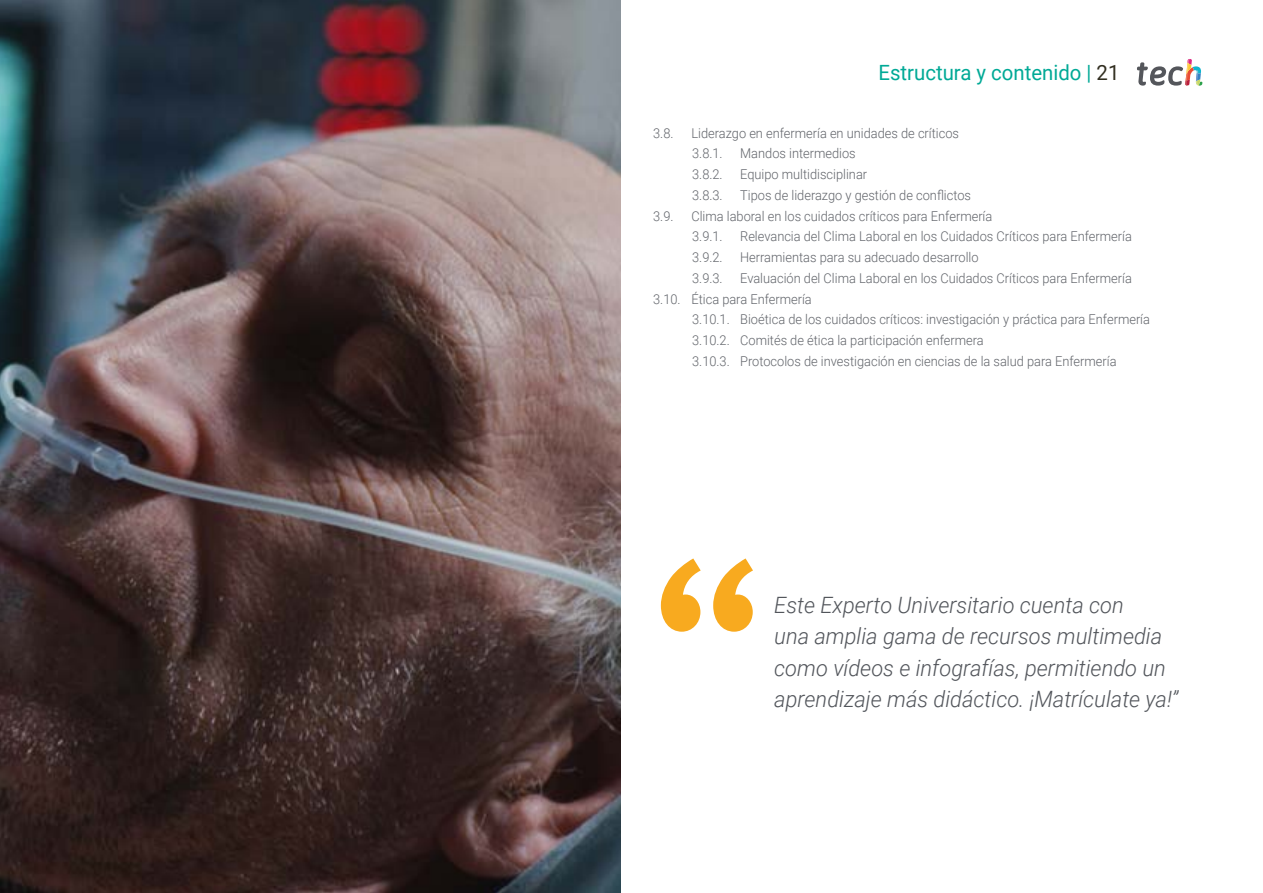
<style>
.page{position:relative;width:1263px;height:893px;background:#fff}
.page>*{position:absolute;margin:0;border:0;box-sizing:border-box;transform-origin:0 0}
.t1{font:italic 300 22.5px/31.5px "Roboto";color:#52555b}
.t2{font:21px "Roboto";color:#00a996}
.t3{font:300 13.5px/20.7px "Roboto";color:#61646a;scale:.95 1}
.s1{color:#312e20}
</style>
<div class="page">
<img style="left:0;top:0;width:621px;height:893px">
<svg style="left:661px;top:558px;width:92px;height:74px"></svg>
<svg style="left:1137px;top:59px;width:65px;height:27px"></svg>
<h2 class="t2" style="left:878px;top:57px;width:242px">Estructura y contenido | <span class="s1">21</span></h2>
<p class="t3" style="left:653px;top:122px;width:23px">3.8.</p>
<p class="t3" style="left:691px;top:122px;width:283px">Liderazgo en enfermería en unidades de críticos<br>3.8.1.</p>
<p class="t3" style="left:740px;top:143px;width:123px">Mandos intermedios</p>
<p class="t3" style="left:692px;top:164px;width:34px">3.8.2.</p>
<p class="t3" style="left:740px;top:164px;width:135px">Equipo multidisciplinar</p>
<p class="t3" style="left:692px;top:184px;width:34px">3.8.3.</p>
<p class="t3" style="left:740px;top:184px;width:245px">Tipos de liderazgo y gestión de conflictos</p>
<p class="t3" style="left:653px;top:205px;width:23px">3.9.</p>
<p class="t3" style="left:691px;top:205px;width:318px">Clima laboral en los cuidados críticos para Enfermería<br>3.9.1.</p>
<p class="t3" style="left:740px;top:226px;width:414px">Relevancia del Clima Laboral en los Cuidados Críticos para Enfermería</p>
<p class="t3" style="left:692px;top:247px;width:34px">3.9.2.</p>
<p class="t3" style="left:740px;top:247px;width:253px">Herramientas para su adecuado desarrollo</p>
<p class="t3" style="left:692px;top:267px;width:34px">3.9.3.</p>
<p class="t3" style="left:653px;top:267px;width:505px;text-indent:87px">Evaluación del Clima Laboral en los Cuidados Críticos para Enfermería<br>3.10. Ética para Enfermería</p>
<p class="t3" style="left:692px;top:309px;width:483px">3.10.1. Bioética de los cuidados críticos: investigación y práctica para Enfermería<br>3.10.2. Comités de ética la participación enfermera<br>3.10.3. Protocolos de investigación en ciencias de la salud para Enfermería</p>
<h1 class="t1" style="left:774px;top:588px;width:406px">Este Experto Universitario cuenta con<br>una amplia gama de recursos multimedia como vídeos e infografías, permitiendo un aprendizaje más didáctico. ¡Matrículate ya!”</h1>
</div>
